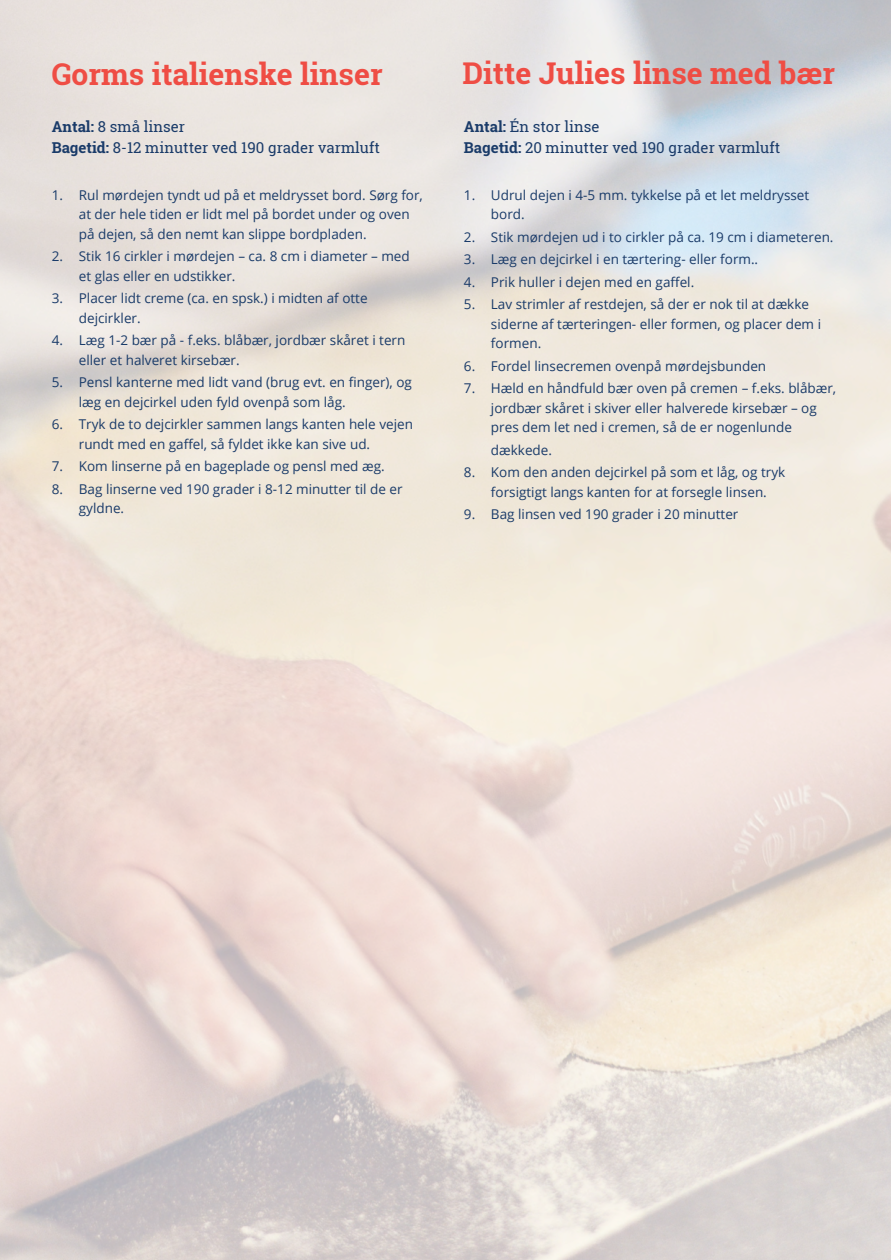
<style>
.page{position:relative;width:891px;height:1260px;background:#fff}
.page>*{position:absolute;margin:0;border:0;box-sizing:border-box;transform-origin:0 0}
.t1{font:700 30px "Roboto Slab";color:#ef4d44}
.t2{font:15px "Roboto Slab";color:#1a3b69}
.t3{font:13.5px/19.5px "Open Sans";color:#1a3b69}
.s1{font-weight:700}
</style>
<div class="page">
<p class="t1" style="left:52px;top:53px;width:332px">Gorms italienske linser</p>
<p class="t1" style="left:462px;top:53px;width:374px">Ditte Julies linse med bær</p>
<p class="t2" style="left:52px;top:116px;width:135px"><span class="s1">Antal:</span> 8 små linser</p>
<p class="t2" style="left:52px;top:137px;width:329px"><span class="s1">Bagetid:</span> 8-12 minutter ved 190 grader varmluft</p>
<p class="t2" style="left:463px;top:116px;width:137px"><span class="s1">Antal:</span> Én stor linse</p>
<p class="t2" style="left:463px;top:137px;width:317px"><span class="s1">Bagetid:</span> 20 minutter ved 190 grader varmluft</p>
<p class="t3" style="left:79px;top:185px;width:345px;text-indent:-27px">1. Rul mørdejen tyndt ud på et meldrysset bord. Sørg for, at der hele tiden er lidt mel på bordet under og oven på dejen, så den nemt kan slippe bordpladen.</p>
<p class="t3" style="left:79px;top:246px;width:332px;text-indent:-27px">2. Stik 16 cirkler i mørdejen – ca. 8 cm i diameter – med et glas eller en udstikker.</p>
<p class="t3" style="left:79px;top:288px;width:290px;text-indent:-27px">3. Placer lidt creme (ca. en spsk.) i midten af otte dejcirkler.</p>
<p class="t3" style="left:79px;top:330px;width:328px;text-indent:-27px">4. Læg 1-2 bær på - f.eks. blåbær, jordbær skåret i tern eller et halveret kirsebær.</p>
<p class="t3" style="left:79px;top:372px;width:334px;text-indent:-27px">5. Pensl kanterne med lidt vand (brug evt. en finger), og læg en dejcirkel uden fyld ovenpå som låg.</p>
<p class="t3" style="left:79px;top:414px;width:335px;text-indent:-27px">6. Tryk de to dejcirkler sammen langs kanten hele vejen rundt med en gaffel, så fyldet ikke kan sive ud.</p>
<p class="t3" style="left:52px;top:456px;width:334px">7. Kom linserne på en bageplade og pensl med æg.</p>
<p class="t3" style="left:79px;top:479px;width:325px;text-indent:-27px">8. Bag linserne ved 190 grader i 8-12 minutter til de er gyldne.</p>
<p class="t3" style="left:490px;top:185px;width:319px;text-indent:-27px">1. Udrul dejen i 4-5 mm. tykkelse på et let meldrysset bord.</p>
<p class="t3" style="left:463px;top:227px;width:371px">2. Stik mørdejen ud i to cirkler på ca. 19 cm i diameteren.</p>
<p class="t3" style="left:463px;top:249px;width:295px">3. Læg en dejcirkel i en tærtering- eller form..</p>
<p class="t3" style="left:463px;top:272px;width:232px">4. Prik huller i dejen med en gaffel.</p>
<p class="t3" style="left:490px;top:294px;width:331px;text-indent:-27px">5. Lav strimler af restdejen, så der er nok til at dække siderne af tærteringen- eller formen, og placer dem i formen.</p>
<p class="t3" style="left:463px;top:356px;width:303px">6. Fordel linsecremen ovenpå mørdejsbunden</p>
<p class="t3" style="left:490px;top:378px;width:346px;text-indent:-27px">7. Hæld en håndfuld bær oven på cremen – f.eks. blåbær, jordbær skåret i skiver eller halverede kirsebær – og pres dem let ned i cremen, så de er nogenlunde</p>
<p class="t3" style="left:490px;top:440px;width:63px">dækkede.</p>
<p class="t3" style="left:490px;top:462px;width:295px;text-indent:-27px">8. Kom den anden dejcirkel på som et låg, og tryk forsigtigt langs kanten for at forsegle linsen.</p>
<p class="t3" style="left:463px;top:504px;width:276px">9. Bag linsen ved 190 grader i 20 minutter</p>
</div>
